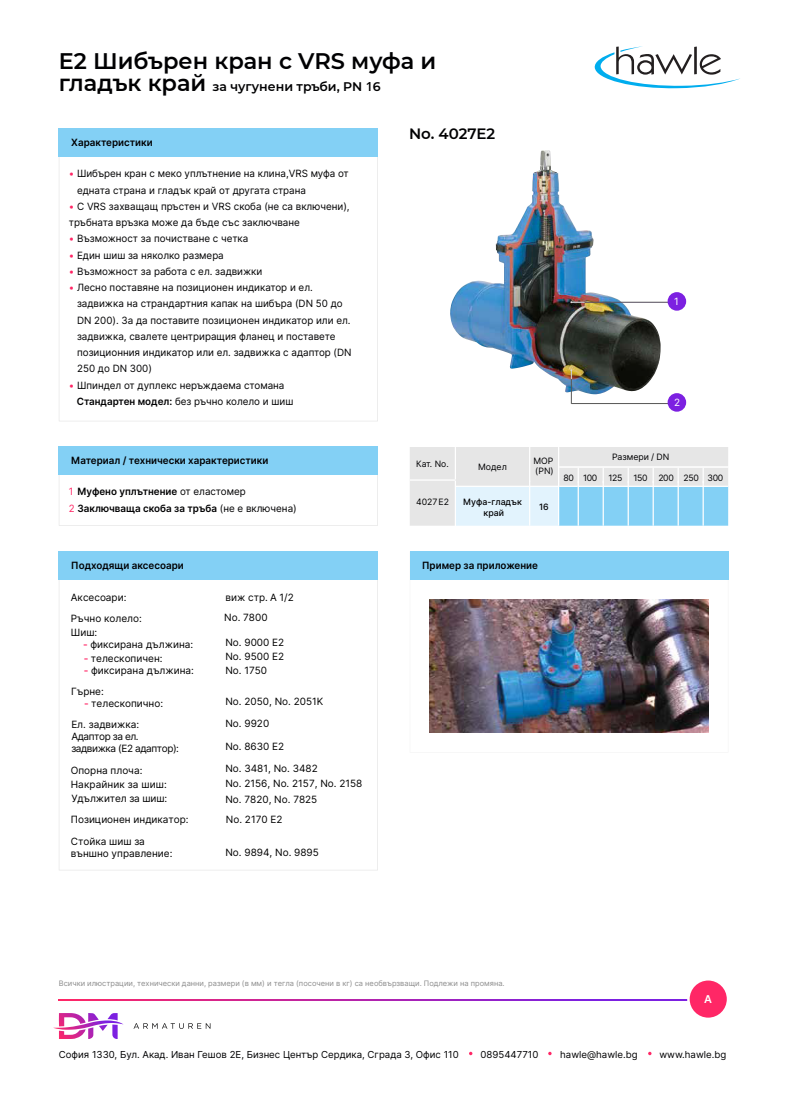
<style>
.page{position:relative;width:787px;height:1095px;background:#fff}
.page>*{position:absolute;margin:0;border:0;box-sizing:border-box;transform-origin:0 0}
.t1{font:600 22.5px "Montserrat";color:#000002}
.t2{font:600 15px "Montserrat";color:#000002}
.t3{font:600 12.5px "Montserrat";color:#000002}
.t4{font:600 10.88px "Inter";color:#fff}
.t5{font:10px/16.2px "Inter";color:#000002}
.t6{font:10px/13.8px "Inter";color:#000}
.t7{font:600 10px/16.2px "Inter";color:#000002}
.t8{font:10px/12.2px "Inter";letter-spacing:-.04em;color:#000}
.t9{font:10px "Inter";color:#fff}
.t10{font:9.62px "Inter";color:#000002}
.t11{font:8.75px/10.1px "Inter";color:#000002}
.t12{font:500 8.75px/10.5px "Inter";color:#000002;text-align:center}
.t13{font:8.75px "Inter";letter-spacing:-.04em;color:#000002}
.t14{font:8.75px "Inter";color:#000}
.t15{font:7.5px "Inter";color:#8c8c8c}
.s1{font-size:22.5px}
.s2{font-family:"Open Sans"}
.s3{color:#ff2766}
.s4{font-weight:600}
.s5{font-weight:400;color:#ff2766}
.s6{font-weight:400}
.s7{font-weight:600;color:#ff2766}
.s8{color:#000002}
</style>
<div class="page">
<svg style="left:59px;top:999px;width:628px;height:1px"></svg>
<svg style="left:133px;top:1023px;width:77px;height:6px"></svg>
<svg style="left:53px;top:1013px;width:70px;height:26px"></svg>
<div style="left:688px;top:979px;width:40px;height:40px;background:#ff2766;border-radius:50%"></div>
<div style="left:687px;top:978px;width:42px;height:42px;border:2px solid #fff;border-radius:50%"></div>
<svg style="left:59px;top:157px;width:319px;height:264px"></svg>
<div style="left:59px;top:128px;width:319px;height:29px;background:#83d0f5"></div>
<svg style="left:59px;top:475px;width:319px;height:51px"></svg>
<div style="left:59px;top:446px;width:319px;height:29px;background:#83d0f5"></div>
<img style="left:450px;top:152px;width:211px;height:243px">
<hr style="left:571px;top:302px;width:100px;height:1px;background:#575756">
<hr style="left:571px;top:370px;width:1px;height:34px;background:#575756">
<hr style="left:571px;top:403px;width:100px;height:1px;background:#575756">
<svg style="left:570px;top:301px;width:14px;height:2px"></svg>
<svg style="left:570px;top:369px;width:2px;height:10px"></svg>
<div style="left:667px;top:292px;width:19px;height:19px;background:#7c20e1;border-radius:50%"></div>
<div style="left:667px;top:393px;width:19px;height:19px;background:#7c20e1;border-radius:50%"></div>
<svg style="left:59px;top:580px;width:319px;height:290px"></svg>
<div style="left:59px;top:551px;width:319px;height:29px;background:#83d0f5"></div>
<svg style="left:410px;top:447px;width:318px;height:79px;background:#cde3ee"></svg>
<hr style="left:559px;top:466px;width:169px;height:2px;background:#fff">
<div style="left:410px;top:552px;width:318px;height:28px;background:#83d0f5"></div>
<img style="left:429px;top:599px;width:279px;height:133px">
<svg style="left:594px;top:46px;width:146px;height:43px"></svg>
<h1 class="t1" style="left:59px;top:45px;width:379px">E2 Шибърен кран с VRS муфа и</h1>
<p class="t3" style="left:59px;top:78px;width:323px"><span class="s1">гладък край</span> за чугунени тръби, PN <span class="s2">1</span>6</p>
<p class="t7" style="left:71px;top:135px;width:83px">Характеристики</p>
<p class="t5" style="left:77px;top:165px;width:273px;text-indent:-8px"><span class="s3">•</span> Шибърен кран с меко уплътнение на клина,VRS муфа от едната страна и гладък край от другата страна</p>
<p class="t5" style="left:69px;top:198px;width:282px"><span class="s3">•</span> С VRS захващащ пръстен и VRS скоба (не са включени), тръбната връзка може да бъде със заключване</p>
<p class="t5" style="left:69px;top:230px;width:181px"><span class="s3">•</span> Възможност за почистване с четка</p>
<p class="t5" style="left:69px;top:247px;width:156px"><span class="s3">•</span> Един шиш за няколко размера</p>
<p class="t5" style="left:69px;top:263px;width:195px"><span class="s3">•</span> Възможност за работа с ел. задвижки</p>
<p class="t5" style="left:77px;top:279px;width:276px;text-indent:-8px"><span class="s3">•</span> Лесно поставяне на позиционен индикатор и ел. задвижка на страндартния капак на шибъра (DN 50 до DN 200). За да поставите позиционен индикатор или ел. задвижка, свалете центриращия фланец и поставете позиционния индикатор или ел. задвижка с адаптор (DN 250 до DN 300)</p>
<p class="t5" style="left:77px;top:377px;width:218px;text-indent:-8px"><span class="s3">•</span> Шпиндел от дуплекс неръждаема стомана<br><span class="s4">Стандартен модел:</span> без ръчно колело и шиш</p>
<h2 class="t2" style="left:409px;top:123px;width:88px">No. 4027E2</h2>
<p class="t9" style="left:674px;top:294px;width:6px">1</p>
<p class="t9" style="left:674px;top:395px;width:8px">2</p>
<p class="t7" style="left:71px;top:452px;width:198px">Материал / технически характеристики</p>
<p class="t7" style="left:69px;top:484px;width:229px"><span class="s5">1</span> Муфено уплътнение <span class="s6">от еластомер<br></span><span class="s5">2</span> Заключваща скоба за тръба <span class="s6">(не е включена)</span></p>
<p class="t7" style="left:71px;top:558px;width:114px">Подходящи аксесоари</p>
<p class="t6" style="left:71px;top:587px;width:72px;line-height:20.8px">Аксесоари:<br>Ръчно колело:</p>
<p class="t6" style="left:71px;top:625px;width:28px">Шиш:</p>
<p class="t6" style="left:83px;top:637px;width:111px"><span class="s7">-</span> фиксирана дължина:</p>
<p class="t6" style="left:84px;top:651px;width:80px"><span class="s7">-</span> телескопичен:</p>
<p class="t6" style="left:84px;top:663px;width:111px"><span class="s7">-</span> фиксирана дължина:</p>
<p class="t6" style="left:84px;top:696px;width:81px"><span class="s7">-</span> телескопично:</p>
<p class="t6" style="left:71px;top:684px;width:34px">Гърне:</p>
<p class="t8" style="left:71px;top:717px;width:109px">Ел. задвижка:<br>Адаптор за ел. задвижка (E2 адаптор):</p>
<p class="t6" style="left:71px;top:763px;width:98px">Опорна плоча:<br>Накрайник за шиш:<br>Удължител за шиш:</p>
<p class="t6" style="left:71px;top:812px;width:119px">Позиционен индикатор:</p>
<p class="t6" style="left:225px;top:590px;width:70px">виж стр. A 1/2</p>
<p class="t6" style="left:224px;top:610px;width:45px">No. 7800</p>
<p class="t6" style="left:225px;top:635px;width:60px;text-align:justify">No. 9000 E2<br>No. 9500 E2<br>No. 1750</p>
<p class="t6" style="left:225px;top:694px;width:99px">No. 2050, No. 2051K</p>
<p class="t6" style="left:225px;top:717px;width:45px">No. 9920</p>
<p class="t6" style="left:225px;top:739px;width:60px">No. 8630 E2</p>
<p class="t6" style="left:225px;top:761px;width:138px;line-height:15px">No. 3481, No. 3482<br>No. 2156, No. 2157, No. 2158<br>No. 7820, No. 7825</p>
<p class="t6" style="left:226px;top:812px;width:58px">No. 2170 E2</p>
<p class="t6" style="left:71px;top:835px;width:103px;line-height:12px">Стойка шиш за външно управление:</p>
<p class="t6" style="left:225px;top:845px;width:95px">No. 9894, No. 9895</p>
<p class="t11" style="left:416px;top:458px;width:34px">Кат. No.</p>
<p class="t14" style="left:416px;top:495px;width:34px">4027<span class="s8">E2</span></p>
<p class="t11" style="left:478px;top:462px;width:30px">Модел</p>
<p class="t11" style="left:533px;top:455px;width:22px">MOP (PN)</p>
<p class="t12" style="left:463px;top:497px;width:60px">Муфа-гладък край</p>
<p class="t12" style="left:539px;top:501px;width:11px">16</p>
<p class="t11" style="left:612px;top:451px;width:59px">Размери / DN</p>
<p class="t11" style="left:563px;top:472px;width:35px">80 100</p>
<p class="t11" style="left:608px;top:472px;width:15px">125</p>
<p class="t13" style="left:633px;top:471px;width:91px">150 200 250 300</p>
<p class="t7" style="left:422px;top:558px;width:117px">Пример за приложение</p>
<p class="t15" style="left:59px;top:978px;width:447px">Всички илюстрации, технически данни, размери (в мм) и тегла (посочени в кг) са необвързващи. Подлежи на промяна.</p>
<p class="t4" style="left:704px;top:991px;width:9px">A</p>
<p class="t10" style="left:59px;top:1047px;width:401px">София 1330, Бул. Акад. Иван Гешов 2Е, Бизнес Център Сердика, Сграда 3, Офис 110</p>
<p class="t10" style="left:480px;top:1047px;width:59px">0895447710</p>
<p class="t10" style="left:560px;top:1047px;width:79px">hawle@hawle.bg</p>
<p class="t10" style="left:659px;top:1047px;width:68px">www.hawle.bg</p>
</div>
